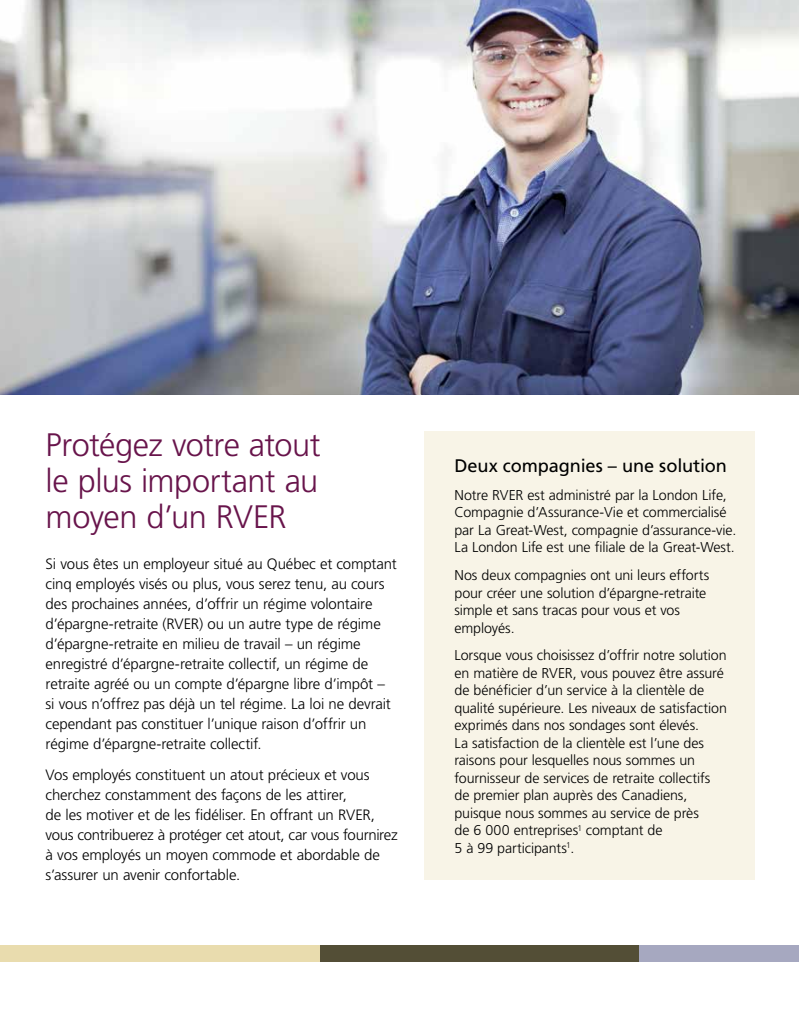
<style>
.page{position:relative;width:799px;height:1035px;background:#fff}
.page>*{position:absolute;margin:0;border:0;box-sizing:border-box;transform-origin:0 0}
.t1{font:300 32.5px/36.2px "Frutiger LT Std";letter-spacing:-.02em;color:#68144b;text-align:justify}
.t2{font:18.25px "Frutiger LT Std";letter-spacing:-.005em;color:#000}
.t3{font:300 15px/20px "Frutiger LT Std";letter-spacing:-.01em;color:#000}
.t4{font:300 14.25px/17.5px "Frutiger LT Std";letter-spacing:-.01em;color:#000}
</style>
<div class="page">
<div style="left:0;top:945px;width:320px;height:17px;background:#e9dcae"></div>
<div style="left:320px;top:945px;width:319px;height:17px;background:#534e36"></div>
<div style="left:639px;top:945px;width:160px;height:17px;background:#a6a8c0"></div>
<img style="left:0;top:0;width:798px;height:394px">
<hr style="left:798px;top:0;width:1px;height:1035px;background:#6491a5">
<div style="left:424px;top:431px;width:331px;height:449px;background:#f8f4e7"></div>
<h1 class="t1" style="left:46px;top:427px;width:276px">Protégez votre atout le plus important au moyen d’un RVER</h1>
<p class="t3" style="left:46px;top:554px;width:353px">Si vous êtes un employeur situé au Québec et comptant cinq employés visés ou plus, vous serez tenu, au cours des prochaines années, d’offrir un régime volontaire d’épargne-retraite (RVER) ou un autre type de régime d’épargne-retraite en milieu de travail – un régime enregistré d’épargne-retraite collectif, un régime de retraite agréé ou un compte d’épargne libre d’impôt – si vous n’offrez pas déjà un tel régime. La loi ne devrait cependant pas constituer l’unique raison d’offrir un régime d’épargne-retraite collectif.</p>
<p class="t3" style="left:46px;top:765px;width:353px">Vos employés constituent un atout précieux et vous cherchez constamment des façons de les attirer,<br>de les motiver et de les fidéliser. En offrant un RVER, vous contribuerez à protéger cet atout, car vous fournirez à vos employés un moyen commode et abordable de s’assurer un avenir confortable.</p>
<p class="t2" style="left:454px;top:455px;width:274px">Deux compagnies – une solution</p>
<p class="t4" style="left:454px;top:486px;width:283px">Notre RVER est administré par la London Life, Compagnie d’Assurance‑Vie et commercialisé par La Great‑West, compagnie d’assurance‑vie.<br>La London Life est une filiale de la Great‑West.</p>
<p class="t4" style="left:454px;top:567px;width:256px">Nos deux compagnies ont uni leurs efforts pour créer une solution d’épargne‑retraite simple et sans tracas pour vous et vos employés.</p>
<p class="t4" style="left:454px;top:647px;width:274px">Lorsque vous choisissez d’offrir notre solution en matière de RVER, vous pouvez être assuré de bénéficier d’un service à la clientèle de qualité supérieure. Les niveaux de satisfaction exprimés dans nos sondages sont élevés.<br>La satisfaction de la clientèle est l’une des raisons pour lesquelles nous sommes un fournisseur de services de retraite collectifs de premier plan auprès des Canadiens, puisque nous sommes au service de près<br>de 6 000 entreprises<sup>1</sup> comptant de<br>5 à 99 participants<sup>1</sup>.</p>
</div>
